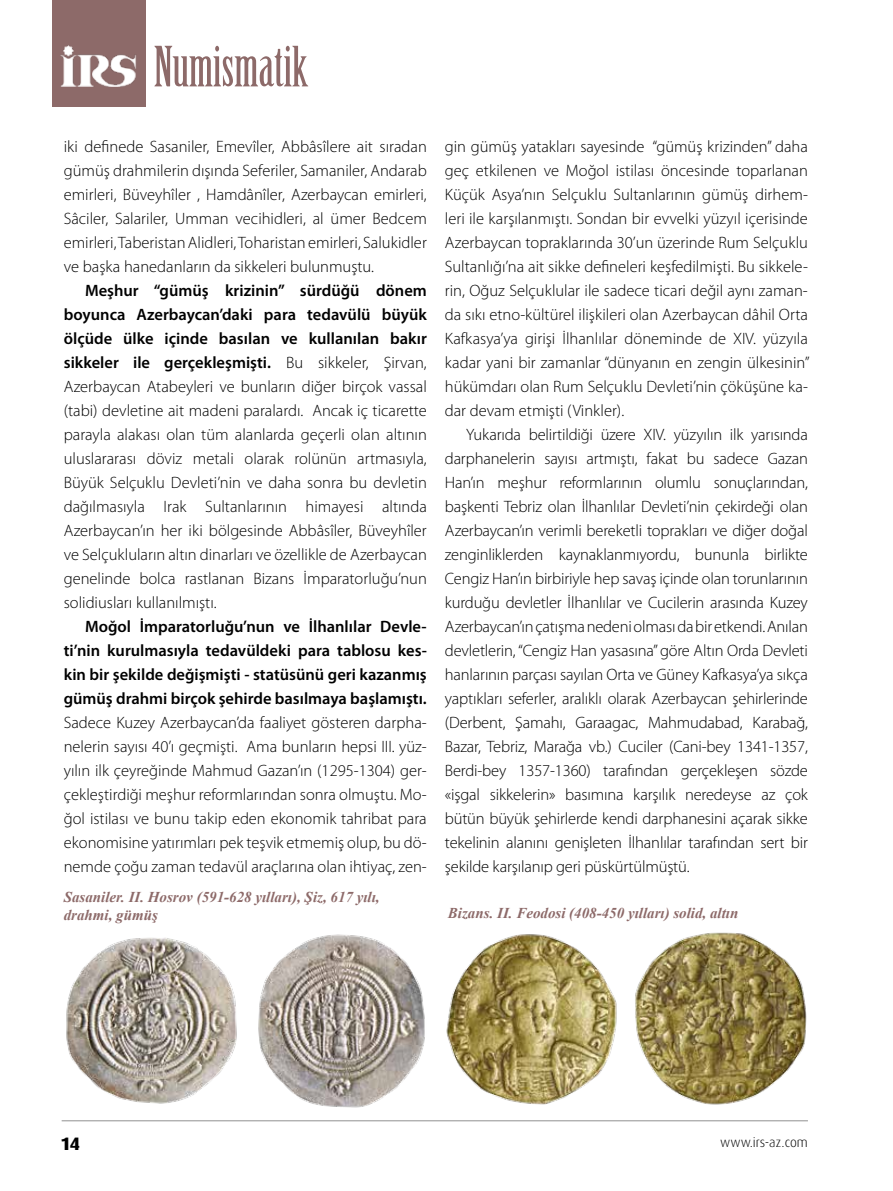
<style>
.page{position:relative;width:893px;height:1191px;background:#fff}
.page>*{position:absolute;margin:0;border:0;box-sizing:border-box;transform-origin:0 0}
.t1{font:54.15px "Birch Std";color:#8d6a69}
.t2{font:800 18px "Dax Pro";color:#000}
.t3{font:300 16.5px/24px "Myriad Pro";color:#000;text-align:justify}
.t4{font:600 16.5px/24px "Myriad Pro";color:#000;text-align:justify}
.t5{font:italic 700 15px/18px "Times New Roman";color:#8d6a69}
.t6{font:300 13.5px "Dax Pro";color:#000}
.s1{font-weight:600}
</style>
<div class="page">
<hr style="left:62px;top:1120px;width:746px;height:1px;background:#909090">
<img style="left:66px;top:938px;width:171px;height:166px">
<img style="left:258px;top:934px;width:167px;height:174px">
<img style="left:446px;top:934px;width:171px;height:171px">
<img style="left:635px;top:932px;width:172px;height:173px">
<div style="left:52px;top:0;width:94px;height:106px;background:#8d6a69"></div>
<img style="left:60px;top:45px;width:76px;height:41px">
<h1 class="t1" style="left:154px;top:36px;width:156px">Numismatik</h1>
<p class="t3" style="left:64px;top:134px;width:365px">iki definede Sasaniler, Emevîler, Abbâsîlere ait sıradan gümüş drahmilerin dışında Seferiler, Samaniler, Andarab emirleri, Büveyhîler , Hamdânîler, Azerbaycan emirleri, Sâciler, Salariler, Umman vecihidleri, al ümer Bedcem emirleri, Taberistan Alidleri, Toharistan emirleri, Salukidler ve başka hanedanların da sikkeleri bulunmuştu.</p>
<p class="t3" style="left:64px;top:278px;width:365px;text-indent:21px"><span class="s1">Meşhur “gümüş krizinin” sürdüğü dönem boyunca Azerbaycan’daki para tedavülü büyük ölçüde ülke içinde basılan ve kullanılan bakır sikkeler ile gerçekleşmişti.</span> Bu sikkeler, Şirvan, Azerbaycan Atabeyleri ve bunların diğer birçok vassal (tabi) devletine ait madeni paralardı. Ancak iç ticarette parayla alakası olan tüm alanlarda geçerli olan altının uluslararası döviz metali olarak rolünün artmasıyla, Büyük Selçuklu Devleti’nin ve daha sonra bu devletin dağılmasıyla Irak Sultanlarının himayesi altında Azerbaycan’ın her iki bölgesinde Abbâsîler, Büveyhîler ve Selçukluların altın dinarları ve özellikle de Azerbaycan genelinde bolca rastlanan Bizans İmparatorluğu’nun solidiusları kullanılmıştı.</p>
<p class="t4" style="left:64px;top:614px;width:365px;text-indent:21px">Moğol İmparatorluğu’nun ve İlhanlılar Devle&shy;ti’nin kurulmasıyla tedavüldeki para tablosu kes&shy;kin bir şekilde değişmişti - statüsünü geri kazanmış gümüş drahmi birçok şehirde basılmaya başlamıştı.</p>
<p class="t3" style="left:64px;top:711px;width:365px">Sadece Kuzey Azerbaycan’da faaliyet gösteren darpha&shy;nelerin sayısı 40’ı geçmişti. Ama bunların hepsi III. yüz&shy;yılın ilk çeyreğinde Mahmud Gazan’ın (1295-1304) ger&shy;çekleştirdiği meşhur reformlarından sonra olmuştu. Mo&shy;ğol istilası ve bunu takip eden ekonomik tahribat para ekonomisine yatırımları pek teşvik etmemiş olup, bu dö&shy;nemde çoğu zaman tedavül araçlarına olan ihtiyaç, zen-</p>
<p class="t5" style="left:64px;top:887px;width:317px">Sasaniler. II. Hosrov (591-628 yılları), Şiz, 617 yılı, drahmi, gümüş</p>
<p class="t3" style="left:445px;top:135px;width:366px">gin gümüş yatakları sayesinde “gümüş krizinden” daha geç etkilenen ve Moğol istilası öncesinde toparlanan Küçük Asya’nın Selçuklu Sultanlarının gümüş dirhem&shy;leri ile karşılanmıştı. Sondan bir evvelki yüzyıl içerisinde Azerbaycan topraklarında 30’un üzerinde Rum Selçuklu Sultanlığı’na ait sikke defineleri keşfedilmişti. Bu sikkele&shy;rin, Oğuz Selçuklular ile sadece ticari değil aynı zaman&shy;da sıkı etno-kültürel ilişkileri olan Azerbaycan dâhil Orta Kafkasya’ya girişi İlhanlılar döneminde de XIV. yüzyıla kadar yani bir zamanlar “dünyanın en zengin ülkesinin” hükümdarı olan Rum Selçuklu Devleti’nin çöküşüne ka&shy;dar devam etmişti (Vinkler).</p>
<p class="t3" style="left:445px;top:423px;width:365px;text-indent:21px">Yukarıda belirtildiği üzere XIV. yüzyılın ilk yarısında darphanelerin sayısı artmıştı, fakat bu sadece Gazan Han’ın meşhur reformlarının olumlu sonuçlarından, başkenti Tebriz olan İlhanlılar Devleti’nin çekirdeği olan Azerbaycan’ın verimli bereketli toprakları ve diğer doğal zenginliklerden kaynaklanmıyordu, bununla birlikte Cengiz Han’ın birbiriyle hep savaş içinde olan torunlarının kurduğu devletler İlhanlılar ve Cucilerin arasında Kuzey Azerbaycan’ın çatışma nedeni olması da bir etkendi. Anılan devletlerin, “Cengiz Han yasasına” göre Altın Orda Devleti hanlarının parçası sayılan Orta ve Güney Kafkasya’ya sıkça yaptıkları seferler, aralıklı olarak Azerbaycan şehirlerinde (Derbent, Şamahı, Garaagac, Mahmudabad, Karabağ, Bazar, Tebriz, Marağa vb.) Cuciler (Cani-bey 1341-1357, Berdi-bey 1357-1360) tarafından gerçekleşen sözde «işgal sikkelerin» basımına karşılık neredeyse az çok bütün büyük şehirlerde kendi darphanesini açarak sikke tekelinin alanını genişleten İlhanlılar tarafından sert bir şekilde karşılanıp geri püskürtülmüştü.</p>
<p class="t5" style="left:448px;top:903px;width:292px">Bizans. II. Feodosi (408-450 yılları) solid, altın</p>
<p class="t2" style="left:62px;top:1131px;width:20px">14</p>
<p class="t6" style="left:720px;top:1133px;width:89px">www.irs-az.com</p>
</div>
